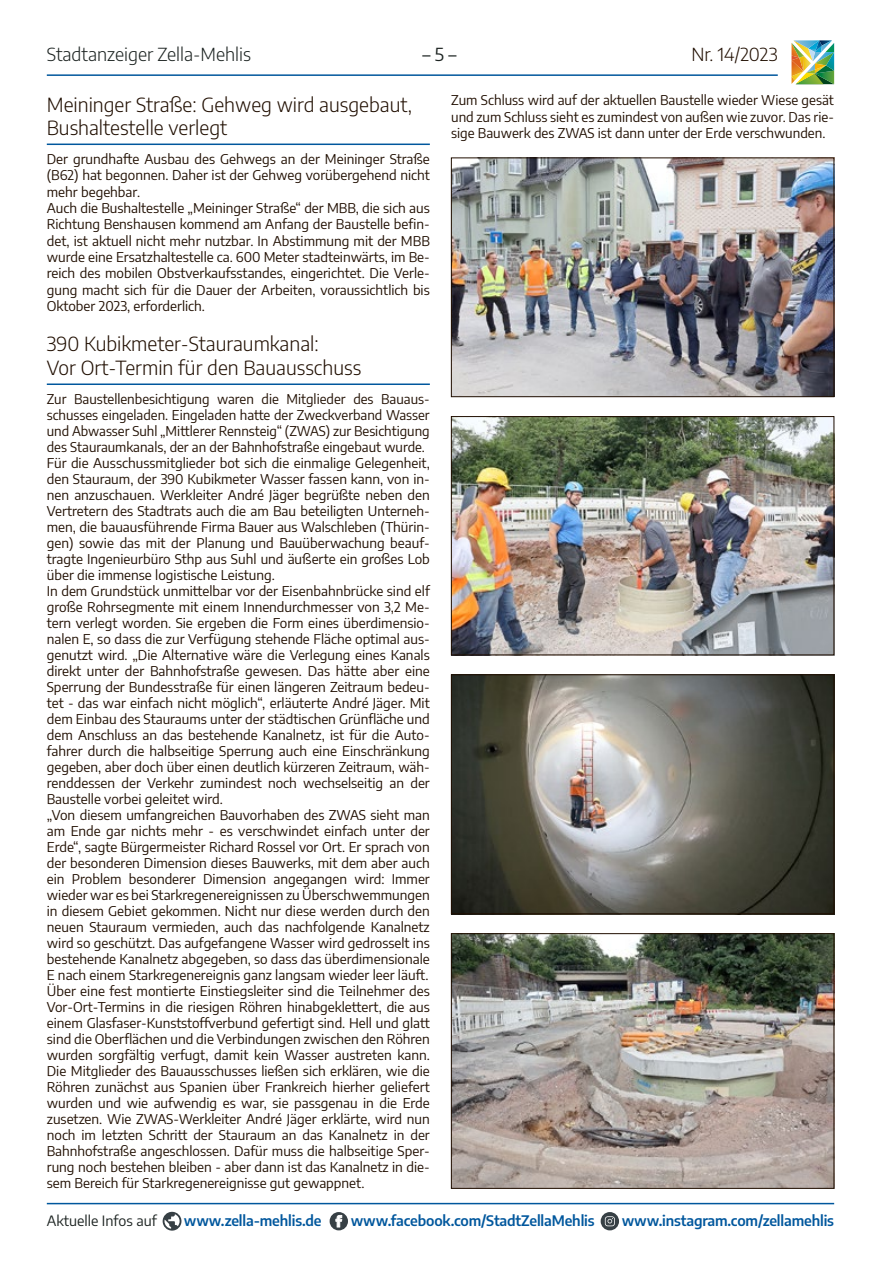
<style>
.page{position:relative;width:881px;height:1263px;background:#fff}
.page>*{position:absolute;margin:0;border:0;box-sizing:border-box;transform-origin:0 0}
.t1{font:300 19.5px/23.5px "Encode Sans";color:#200e00}
.t2{font:300 18px "Encode Sans";color:#1c2321}
.t3{font:300 18px "Encode Sans";letter-spacing:-.01em;color:#200e00}
.t4{font:18px "Encode Sans";color:#1c2321}
.t5{font:600 14.25px "Encode Sans";letter-spacing:-.01em;color:#00579d}
.t6{font:14.25px "Encode Sans";color:#1c2321}
.t7{font:13.5px/16px "Encode Sans";color:#200e00}
</style>
<div class="page">
<hr style="left:47px;top:1203px;width:786px;height:1px;background:#00579d">
<svg style="left:162px;top:1212px;width:19px;height:18px"></svg>
<svg style="left:329px;top:1212px;width:19px;height:18px"></svg>
<svg style="left:335px;top:1215px;width:7px;height:12px"></svg>
<svg style="left:600px;top:1212px;width:18px;height:18px"></svg>
<svg style="left:604px;top:1216px;width:10px;height:10px"></svg>
<hr style="left:47px;top:74px;width:730px;height:2px;background:#00579d">
<img style="left:791px;top:40px;width:42px;height:44px">
<img style="left:453px;top:160px;width:378px;height:235px">
<div style="left:451px;top:158px;width:382px;height:239px;border:1px solid #200e00"></div>
<img style="left:453px;top:418px;width:378px;height:235px">
<div style="left:451px;top:416px;width:382px;height:239px;border:1px solid #200e00"></div>
<img style="left:453px;top:676px;width:378px;height:236px">
<div style="left:451px;top:674px;width:382px;height:240px;border:1px solid #200e00"></div>
<img style="left:453px;top:935px;width:378px;height:251px">
<div style="left:451px;top:933px;width:382px;height:255px;border:1px solid #200e00"></div>
<hr style="left:47px;top:144px;width:382px;height:1px;background:#00579d">
<hr style="left:47px;top:383px;width:382px;height:2px;background:#00579d">
<h2 class="t2" style="left:47px;top:42px;width:206px">Stadtanzeiger Zella-Mehlis</h2>
<h2 class="t4" style="left:422px;top:42px;width:36px">– 5 –</h2>
<h2 class="t3" style="left:691px;top:42px;width:88px">Nr. 14/2023</h2>
<p class="t7" style="left:451px;top:91px;width:384px;line-height:16.5px;text-align:justify">Zum Schluss wird auf der aktuellen Baustelle wieder Wiese gesät und zum Schluss sieht es zumindest von außen wie zuvor. Das rie&shy;sige Bauwerk des ZWAS ist dann unter der Erde verschwunden.</p>
<h1 class="t1" style="left:47px;top:92px;width:366px">Meininger Straße: Gehweg wird ausgebaut,<br>Bushaltestelle verlegt</h1>
<p class="t7" style="left:47px;top:150px;width:384px">Der grundhafte Ausbau des Gehwegs an der Meininger Straße (B62) hat begonnen. Daher ist der Gehweg vorübergehend nicht mehr begehbar.<br>Auch die Bushaltestelle „Meininger Straße“ der MBB, die sich aus Richtung Benshausen kommend am Anfang der Baustelle befin&shy;det, ist aktuell nicht mehr nutzbar. In Abstimmung mit der MBB wurde eine Ersatzhaltestelle ca. 600 Meter stadteinwärts, im Be&shy;reich des mobilen Obstverkaufsstandes, eingerichtet. Die Verle&shy;gung macht sich für die Dauer der Arbeiten, voraussichtlich bis Oktober 2023, erforderlich.</p>
<h1 class="t1" style="left:47px;top:332px;width:316px">390 Kubikmeter-Stauraumkanal:<br>Vor Ort-Termin für den Bauausschuss</h1>
<p class="t7" style="left:47px;top:390px;width:384px">Zur Baustellenbesichtigung waren die Mitglieder des Bauaus&shy;schusses eingeladen. Eingeladen hatte der Zweckverband Wasser und Abwasser Suhl „Mittlerer Rennsteig“ (ZWAS) zur Besichtigung des Stauraumkanals, der an der Bahnhofstraße eingebaut wurde.<br>Für die Ausschussmitglieder bot sich die einmalige Gelegenheit, den Stauraum, der 390 Kubikmeter Wasser fassen kann, von in&shy;nen anzuschauen. Werkleiter André Jäger begrüßte neben den Vertretern des Stadtrats auch die am Bau beteiligten Unterneh&shy;men, die bauausführende Firma Bauer aus Walschleben (Thürin&shy;gen) sowie das mit der Planung und Bauüberwachung beauf&shy;tragte Ingenieurbüro Sthp aus Suhl und äußerte ein großes Lob über die immense logistische Leistung.<br>In dem Grundstück unmittelbar vor der Eisenbahnbrücke sind elf große Rohrsegmente mit einem Innendurchmesser von 3,2 Me&shy;tern verlegt worden. Sie ergeben die Form eines überdimensio&shy;nalen E, so dass die zur Verfügung stehende Fläche optimal aus&shy;genutzt wird. „Die Alternative wäre die Verlegung eines Kanals direkt unter der Bahnhofstraße gewesen. Das hätte aber eine Sperrung der Bundesstraße für einen längeren Zeitraum bedeu&shy;tet - das war einfach nicht möglich“, erläuterte André Jäger. Mit dem Einbau des Stauraums unter der städtischen Grünfläche und dem Anschluss an das bestehende Kanalnetz, ist für die Auto&shy;fahrer durch die halbseitige Sperrung auch eine Einschränkung gegeben, aber doch über einen deutlich kürzeren Zeitraum, wäh&shy;renddessen der Verkehr zumindest noch wechselseitig an der Baustelle vorbei geleitet wird.<br>„Von diesem umfangreichen Bauvorhaben des ZWAS sieht man am Ende gar nichts mehr - es verschwindet einfach unter der Erde“, sagte Bürgermeister Richard Rossel vor Ort. Er sprach von der besonderen Dimension dieses Bauwerks, mit dem aber auch ein Problem besonderer Dimension angegangen wird: Immer wieder war es bei Starkregenereignissen zu Überschwemmungen in diesem Gebiet gekommen. Nicht nur diese werden durch den neuen Stauraum vermieden, auch das nachfolgende Kanalnetz wird so geschützt. Das aufgefangene Wasser wird gedrosselt ins bestehende Kanalnetz abgegeben, so dass das überdimensionale E nach einem Starkregenereignis ganz langsam wieder leer läuft.<br>Über eine fest montierte Einstiegsleiter sind die Teilnehmer des Vor-Ort-Termins in die riesigen Röhren hinabgeklettert, die aus einem Glasfaser-Kunststoffverbund gefertigt sind. Hell und glatt sind die Oberflächen und die Verbindungen zwischen den Röhren wurden sorgfältig verfugt, damit kein Wasser austreten kann.<br>Die Mitglieder des Bauausschusses ließen sich erklären, wie die Röhren zunächst aus Spanien über Frankreich hierher geliefert wurden und wie aufwendig es war, sie passgenau in die Erde zusetzen. Wie ZWAS-Werkleiter André Jäger erklärte, wird nun noch im letzten Schritt der Stauraum an das Kanalnetz in der Bahnhofstraße angeschlossen. Dafür muss die halbseitige Sper&shy;rung noch bestehen bleiben - aber dann ist das Kanalnetz in die&shy;sem Bereich für Starkregenereignisse gut gewappnet.</p>
<p class="t6" style="left:47px;top:1211px;width:111px">Aktuelle Infos auf</p>
<p class="t5" style="left:184px;top:1210px;width:139px">www.zella-mehlis.de</p>
<p class="t5" style="left:350px;top:1210px;width:245px">www.facebook.com/StadtZellaMehlis</p>
<p class="t5" style="left:621px;top:1210px;width:214px">www.instagram.com/zellamehlis</p>
</div>
